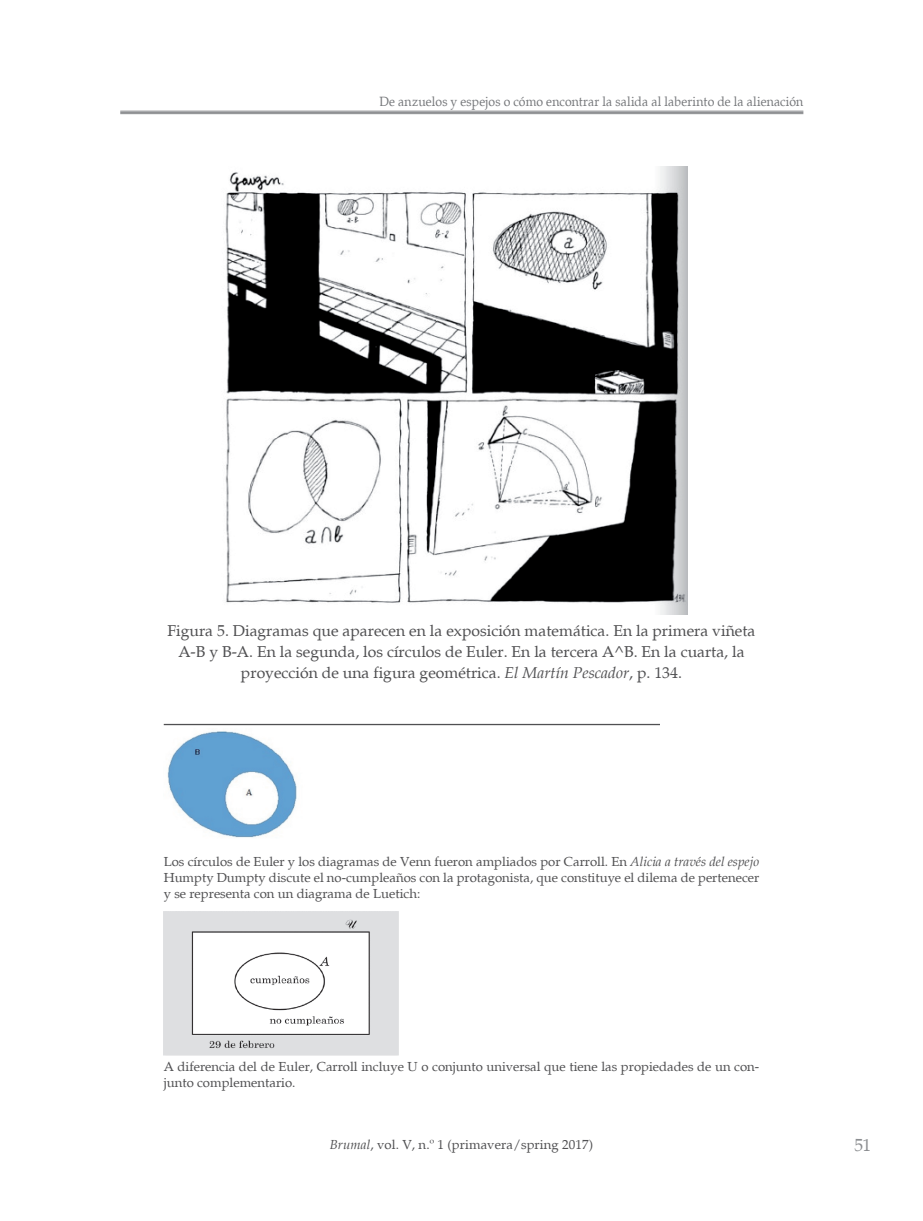
<style>
.page{position:relative;width:923px;height:1221px;background:#fff}
.page>*{position:absolute;margin:0;border:0;box-sizing:border-box;transform-origin:0 0}
.t1{font:17.5px "Palatino Roman EB";color:#8b8d90}
.txt-cent-cpmenos{font:15.75px/21px "Palatino Roman EB";color:#505052;text-align:center}
.t2{font:13.47px "Palatino Roman EB";letter-spacing:.015em;color:#76787b;scale:.91 1}
.nota{font:13.12px/15.8px "Palatino Roman EB";color:#505052;text-align:justify}
.s1{font-family:"Palatino Italic EB"}
</style>
<div class="page">
<hr style="left:120px;top:111px;width:683px;height:1px;background:#848689">
<hr style="left:120px;top:112px;width:683px;height:1px;background:#848689">
<hr style="left:120px;top:113px;width:683px;height:1px;background:#848689">
<hr style="left:164px;top:723px;width:496px;height:2px;background:#505052">
<img style="left:167px;top:731px;width:130px;height:107px">
<img style="left:164px;top:911px;width:234px;height:144px">
<img style="left:225px;top:167px;width:462px;height:447px">
<p class="t2" style="left:379px;top:94px;width:467px">De anzuelos y espejos o cómo encontrar la salida al laberinto de la alienación</p>
<p class="txt-cent-cpmenos" style="left:167px;top:620px;width:589px">Figura 5. Diagramas que aparecen en la exposición matemática. En la primera viñeta<br>A-B y B-A. En la segunda, los círculos de Euler. En la tercera A^B. En la cuarta, la proyección de una figura geométrica. <span class="s1">El Martín Pescador</span>, p. 134.</p>
<p class="nota" style="left:164px;top:854px;width:597px">Los círculos de Euler y los diagramas de Venn fueron ampliados por Carroll. En <span class="s1">Alicia a través del espejo </span>Humpty Dumpty discute el no-cumpleaños con la protagonista, que constituye el dilema de pertenecer y se representa con un diagrama de Luetich:</p>
<p class="nota" style="left:164px;top:1059px;width:597px">A diferencia del de Euler, Carroll incluye U o conjunto universal que tiene las propiedades de un con&shy;junto complementario.</p>
<p class="nota" style="left:330px;top:1136px;width:265px"><span class="s1">Brumal</span>, vol. V, n.º 1 (primavera/spring 2017)</p>
<h1 class="t1" style="left:854px;top:1134px;width:18px">51</h1>
</div>
